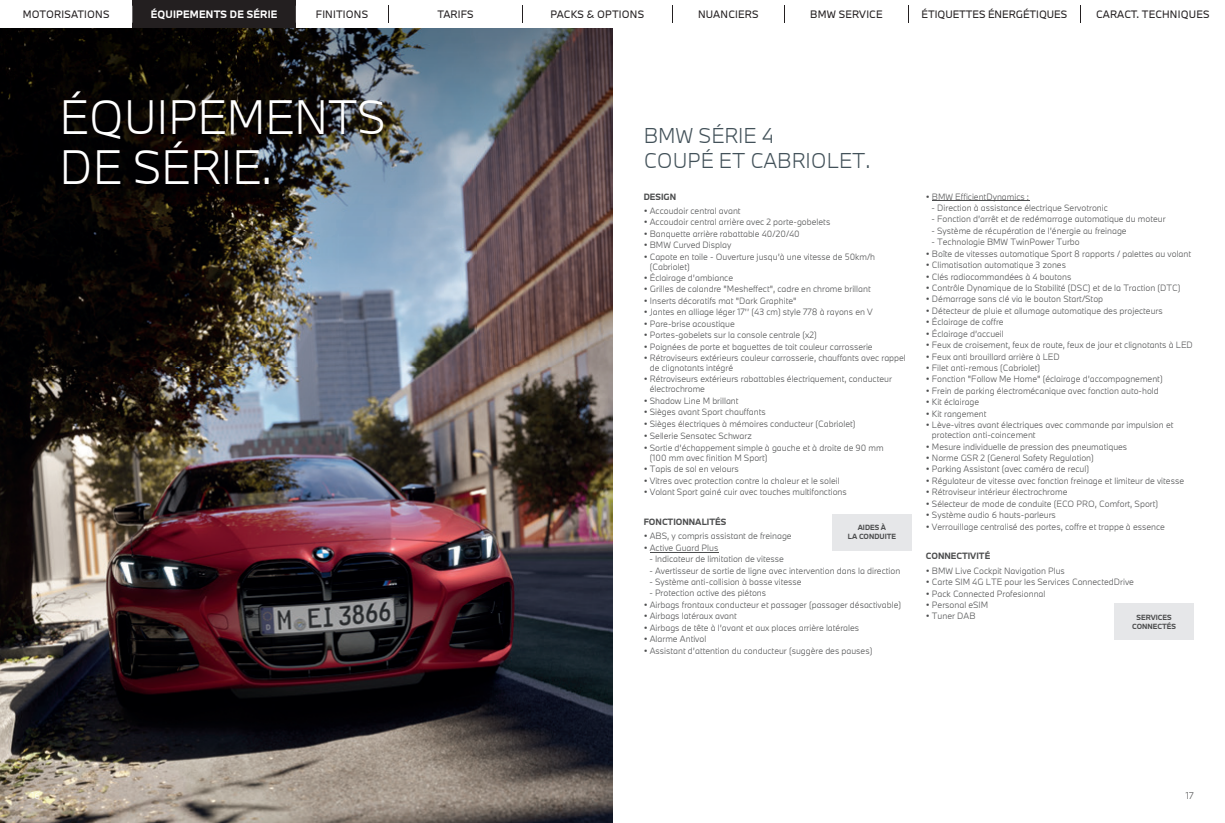
<style>
.page{position:relative;width:1225px;height:823px;background:#fff}
.page>*{position:absolute;margin:0;border:0;box-sizing:border-box;transform-origin:0 0}
.t1{font:300 45px/50px "BMW Type Next Latin TT";letter-spacing:-.01em;color:#fff}
.t2{font:300 20px/25px "BMW Type Next Latin TT";color:#425159}
.t3{font:10px "BMW Type Next Latin TT";letter-spacing:.02em;color:#231f20}
.t4{font:10px "BMW Type Next Latin TT";color:#231f20}
.t5{font:700 10px "BMW Type Next Latin TT";letter-spacing:.02em;color:#fff}
.t6{font:300 9px "BMW Type Next Latin TT";color:#4b4c4d}
.t7{font:300 9px "BMW Type Next Latin TT";color:#fff}
.t8{font:300 8.5px/10px "BMW Type Next Latin TT";color:#4b4c4d}
.t9{font:700 8.5px "BMW Type Next Latin TT";color:#4b4c4d}
.t10{font:700 7px/9px "BMW Type Next Latin TT";color:#4b4c4d;text-align:center}
</style>
<div class="page">
<img style="left:0;top:29px;width:612px;height:793px">
<hr style="left:650px;top:551px;width:68px;height:1px;background:#4b4c4d">
<hr style="left:932px;top:200px;width:97px;height:1px;background:#4b4c4d">
<div style="left:1114px;top:602px;width:79px;height:37px;background:#e6e7e9"></div>
<div style="left:832px;top:513px;width:79px;height:37px;background:#e6e7e9"></div>
<div style="left:132px;top:0;width:164px;height:28px;background:#231f20"></div>
<svg style="left:132px;top:6px;width:949px;height:17px"></svg>
<img style="left:612px;top:28px;width:1px;height:338px">
<img style="left:0;top:28px;width:612px;height:1px">
<p class="t3" style="left:23px;top:7px;width:88px">MOTORISATIONS</p>
<p class="t5" style="left:151px;top:7px;width:128px">ÉQUIPEMENTS DE SÉRIE</p>
<p class="t3" style="left:316px;top:7px;width:54px">FINITIONS</p>
<p class="t3" style="left:437px;top:7px;width:38px">TARIFS</p>
<p class="t3" style="left:550px;top:7px;width:95px">PACKS &amp; OPTIONS</p>
<p class="t3" style="left:698px;top:7px;width:62px">NUANCIERS</p>
<p class="t3" style="left:810px;top:7px;width:74px">BMW SERVICE</p>
<p class="t4" style="left:921px;top:7px;width:147px">ÉTIQUETTES ÉNERGÉTIQUES</p>
<p class="t3" style="left:1096px;top:7px;width:115px">CARACT. TECHNIQUES</p>
<h1 class="t1" style="left:60px;top:92px;width:328px">ÉQUIPEMENTS<br>DE SÉRIE.</h1>
<p class="t7" style="left:31px;top:788px;width:10px">16</p>
<h2 class="t2" style="left:643px;top:123px;width:228px">BMW SÉRIE 4<br>COUPÉ ET CABRIOLET.</h2>
<p class="t9" style="left:643px;top:190px;width:34px">DESIGN</p>
<p class="t8" style="left:643px;top:205px;width:98px">• Accoudoir central avant</p>
<p class="t8" style="left:643px;top:217px;width:188px">• Accoudoir central arrière avec 2 porte-gobelets</p>
<p class="t8" style="left:643px;top:228px;width:158px">• Banquette arrière rabattable 40/20/40</p>
<p class="t8" style="left:643px;top:240px;width:89px">• BMW Curved Display</p>
<p class="t8" style="left:650px;top:251px;width:227px;text-indent:-6px">• Capote en toile - Ouverture jusqu’à une vitesse de 50km/h (Cabriolet)</p>
<p class="t8" style="left:643px;top:272px;width:91px">• Éclairage d’ambiance</p>
<p class="t8" style="left:643px;top:284px;width:228px">• Grilles de calandre "Mesheffect", cadre en chrome brillant</p>
<p class="t8" style="left:643px;top:295px;width:154px">• Inserts décoratifs mat "Dark Graphite"</p>
<p class="t8" style="left:643px;top:307px;width:231px">• Jantes en alliage léger 17’’ (43 cm) style 778 à rayons en V</p>
<p class="t8" style="left:643px;top:318px;width:93px">• Pare-brise acoustique</p>
<p class="t8" style="left:643px;top:329px;width:175px">• Portes-gobelets sur la console centrale (x2)</p>
<p class="t8" style="left:643px;top:341px;width:230px">• Poignées de porte et baguettes de toit couleur carrosserie</p>
<p class="t8" style="left:650px;top:352px;width:257px;text-indent:-6px">• Rétroviseurs extérieurs couleur carrosserie, chauffants avec rappel de clignotants intégré</p>
<p class="t8" style="left:650px;top:374px;width:244px;text-indent:-6px">• Rétroviseurs extérieurs rabattables électriquement, conducteur électrochrome</p>
<p class="t8" style="left:643px;top:395px;width:96px">• Shadow Line M brillant</p>
<p class="t8" style="left:643px;top:407px;width:124px">• Sièges avant Sport chauffants</p>
<p class="t8" style="left:643px;top:418px;width:213px">• Sièges électriques à mémoires conducteur (Cabriolet)</p>
<p class="t8" style="left:643px;top:431px;width:110px">• Sellerie Sensatec Schwarz</p>
<p class="t8" style="left:650px;top:442px;width:235px;text-indent:-6px">• Sortie d’échappement simple à gauche et à droite de 90 mm (100 mm avec finition M Sport)</p>
<p class="t8" style="left:643px;top:463px;width:97px">• Tapis de sol en velours</p>
<p class="t8" style="left:643px;top:475px;width:197px">• Vitres avec protection contre la chaleur et le soleil</p>
<p class="t8" style="left:643px;top:486px;width:205px">• Volant Sport gainé cuir avec touches multifonctions</p>
<p class="t9" style="left:643px;top:515px;width:84px">FONCTIONNALITÉS</p>
<p class="t8" style="left:643px;top:530px;width:149px">• ABS, y compris assistant de freinage</p>
<p class="t8" style="left:643px;top:542px;width:76px">• Active Guard Plus</p>
<p class="t8" style="left:649px;top:553px;width:136px">- Indicateur de limitation de vitesse</p>
<p class="t8" style="left:649px;top:565px;width:252px">- Avertisseur de sortie de ligne avec intervention dans la direction</p>
<p class="t8" style="left:649px;top:576px;width:154px">- Système anti-collision à basse vitesse</p>
<p class="t8" style="left:649px;top:587px;width:118px">- Protection active des piétons</p>
<p class="t8" style="left:643px;top:599px;width:259px">• Airbags frontaux conducteur et passager (passager désactivable)</p>
<p class="t8" style="left:643px;top:610px;width:95px">• Airbags latéraux avant</p>
<p class="t8" style="left:643px;top:622px;width:217px">• Airbags de tête à l’avant et aux places arrière latérales</p>
<p class="t8" style="left:643px;top:633px;width:64px">• Alarme Antivol</p>
<p class="t8" style="left:643px;top:644px;width:230px">• Assistant d’attention du conducteur (suggère des pauses)</p>
<p class="t10" style="left:848px;top:522px;width:50px">AIDES À<br>LA CONDUITE</p>
<p class="t8" style="left:926px;top:191px;width:105px">• BMW EfficientDynamics :</p>
<p class="t8" style="left:931px;top:202px;width:178px">- Direction à assistance électrique Servotronic</p>
<p class="t8" style="left:931px;top:214px;width:236px">- Fonction d’arrêt et de redémarrage automatique du moteur</p>
<p class="t8" style="left:931px;top:225px;width:197px">- Système de récupération de l’énergie au freinage</p>
<p class="t8" style="left:931px;top:237px;width:150px">- Technologie BMW TwinPower Turbo</p>
<p class="t8" style="left:926px;top:248px;width:267px">• Boîte de vitesses automatique Sport 8 rapports / palettes au volant</p>
<p class="t8" style="left:926px;top:260px;width:142px">• Climatisation automatique 3 zones</p>
<p class="t8" style="left:926px;top:271px;width:147px">• Clés radiocommandées à 4 boutons</p>
<p class="t8" style="left:926px;top:282px;width:256px">• Contrôle Dynamique de la Stabilité (DSC) et de la Traction (DTC)</p>
<p class="t8" style="left:926px;top:294px;width:179px">• Démarrage sans clé via le bouton Start/Stop</p>
<p class="t8" style="left:926px;top:305px;width:238px">• Détecteur de pluie et allumage automatique des projecteurs</p>
<p class="t8" style="left:926px;top:317px;width:79px">• Éclairage de coffre</p>
<p class="t8" style="left:926px;top:328px;width:79px">• Éclairage d’accueil</p>
<p class="t8" style="left:926px;top:339px;width:269px">• Feux de croisement, feux de route, feux de jour et clignotants à LED</p>
<p class="t8" style="left:926px;top:351px;width:136px">• Feux anti brouillard arrière à LED</p>
<p class="t8" style="left:926px;top:362px;width:116px">• Filet anti-remous (Cabriolet)</p>
<p class="t8" style="left:926px;top:374px;width:238px">• Fonction "Follow Me Home" (éclairage d’accompagnement)</p>
<p class="t8" style="left:926px;top:385px;width:234px">• Frein de parking électromécanique avec fonction auto-hold</p>
<p class="t8" style="left:926px;top:397px;width:55px">• Kit éclairage</p>
<p class="t8" style="left:926px;top:408px;width:62px">• Kit rangement</p>
<p class="t8" style="left:932px;top:419px;width:243px;text-indent:-6px">• Lève-vitres avant électriques avec commande par impulsion et protection anti-coincement</p>
<p class="t8" style="left:926px;top:441px;width:203px">• Mesure individuelle de pression des pneumatiques</p>
<p class="t8" style="left:926px;top:452px;width:170px">• Norme GSR 2 (General Safety Regulation)</p>
<p class="t8" style="left:926px;top:464px;width:165px">• Parking Assistant (avec caméra de recul)</p>
<p class="t8" style="left:926px;top:475px;width:260px">• Régulateur de vitesse avec fonction freinage et limiteur de vitesse</p>
<p class="t8" style="left:926px;top:486px;width:143px">• Rétroviseur intérieur électrochrome</p>
<p class="t8" style="left:926px;top:498px;width:234px">• Sélecteur de mode de conduite (ECO PRO, Comfort, Sport)</p>
<p class="t8" style="left:926px;top:509px;width:132px">• Système audio 6 hauts-parleurs</p>
<p class="t8" style="left:926px;top:521px;width:241px">• Verrouillage centralisé des portes, coffre et trappe à essence</p>
<p class="t9" style="left:926px;top:550px;width:66px">CONNECTIVITÉ</p>
<p class="t8" style="left:926px;top:565px;width:141px">• BMW Live Cockpit Navigation Plus</p>
<p class="t8" style="left:926px;top:576px;width:210px">• Carte SIM 4G LTE pour les Services ConnectedDrive</p>
<p class="t8" style="left:926px;top:588px;width:121px">• Pack Connected Profesionnal</p>
<p class="t8" style="left:926px;top:599px;width:64px">• Personal eSIM</p>
<p class="t8" style="left:926px;top:610px;width:51px">• Tuner DAB</p>
<p class="t10" style="left:1132px;top:612px;width:45px">SERVICES<br>CONNECTÉS</p>
<p class="t6" style="left:1186px;top:788px;width:9px">17</p>
</div>
